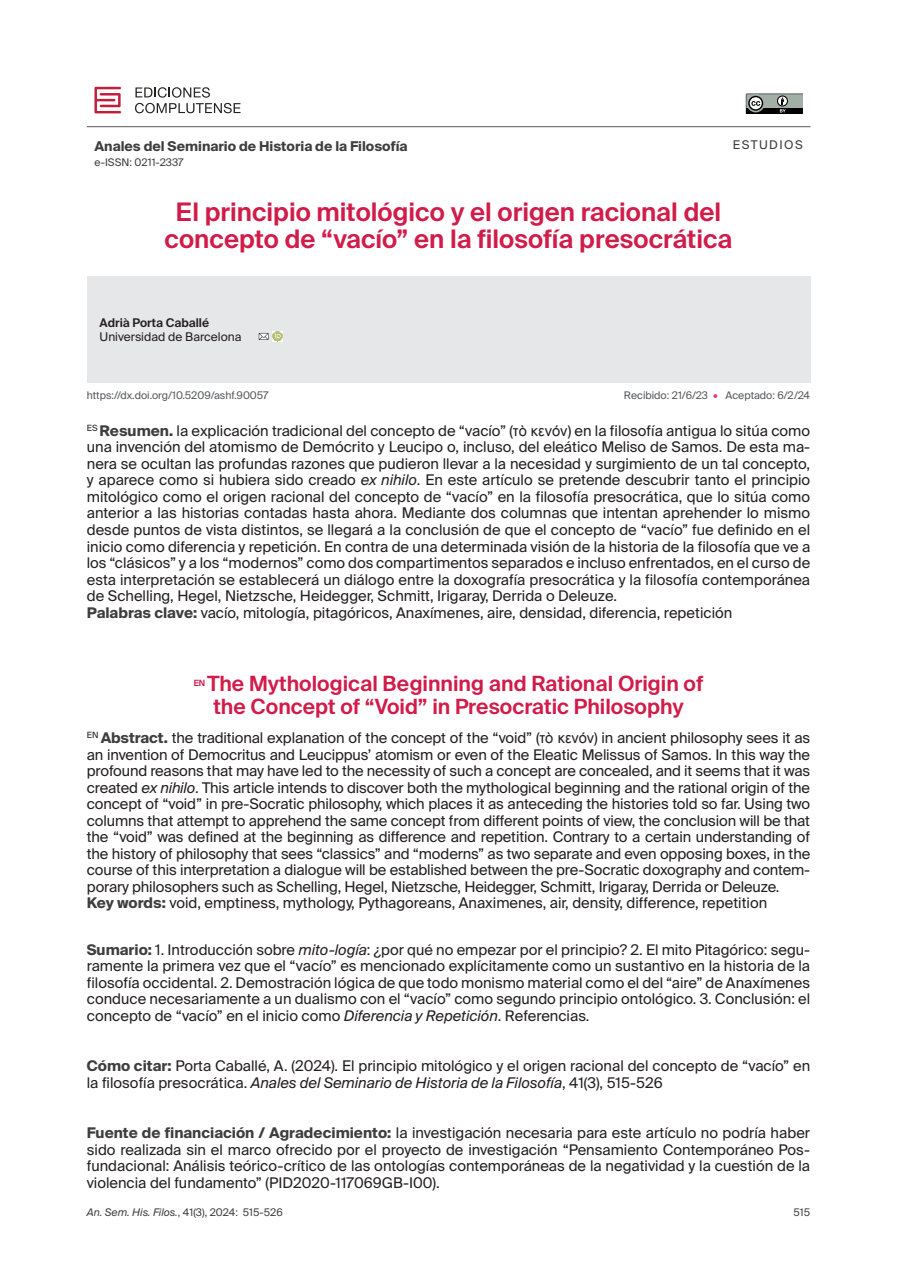
<style>
.page{position:relative;width:897px;height:1267px;background:#fff}
.page>*{position:absolute;margin:0;border:0;box-sizing:border-box;transform-origin:0 0}
.t1{font:600 25.5px/27px "Suisse Intl";color:#d11c4a;text-align:center}
.t2{font:600 21px/22.5px "Suisse Intl";color:#d11c4a}
.t3{font:14.7px/16.5px "Suisse Intl";color:#231f20}
.t4{font:700 13.5px "Suisse Intl";color:#3e3e3f}
.t5{font:12px "Suisse Intl";color:#231f20}
.t6{font:600 12px "Suisse Intl";color:#231f20}
.t7{font:12px "Suisse Intl";letter-spacing:.12em;color:#3e3e3f}
.t8{font:10.5px "Suisse Intl";color:#57585a}
.t9{font:10.5px "Suisse Intl";color:#3e3e3f}
.t10{font:600 8.55px "Suisse Intl";color:#d11c4a}
.s1{color:#dd396c}
.s2{font-weight:700;color:#3e3e3f}
.s3{font-family:"Arial"}
.s4{font-style:italic}
</style>
<div class="page">
<svg style="left:745px;top:94px;width:57px;height:19px"></svg>
<svg style="left:94px;top:87px;width:27px;height:26px"></svg>
<svg style="left:135px;top:87px;width:105px;height:26px"></svg>
<hr style="left:87px;top:126px;width:723px;height:1px;background:#57585a">
<div style="left:87px;top:276px;width:723px;height:106px;background:#e6e7e9"></div>
<svg style="left:259px;top:331px;width:23px;height:11px"></svg>
<p class="t4" style="left:94px;top:138px;width:314px">Anales del Seminario de Historia de la Filosofía</p>
<p class="t9" style="left:94px;top:156px;width:91px">e-ISSN: 0211-2337</p>
<p class="t7" style="left:732px;top:138px;width:71px">ESTUDIOS</p>
<h1 class="t1" style="left:164px;top:198px;width:569px">El principio mitológico y el origen racional del concepto de “vacío” en la filosofía presocrática</h1>
<p class="t6" style="left:100px;top:316px;width:111px">Adrià Porta Caballé</p>
<p class="t5" style="left:100px;top:330px;width:143px">Universidad de Barcelona</p>
<p class="t8" style="left:87px;top:389px;width:183px">https://dx.doi.org/10.5209/ashf.90057</p>
<p class="t8" style="left:624px;top:389px;width:188px">Recibido: 21/6/23 <span class="s1">•</span> Aceptado: 6/2/24</p>
<p class="t3" style="left:87px;top:422px;width:724px"><sup>ES</sup> <span class="s2">Resumen.</span> la explicación tradicional del concepto de “vacío” (<span class="s3">τò κενóν</span>) en la filosofía antigua lo sitúa como una invención del atomismo de Demócrito y Leucipo o, incluso, del eleático Meliso de Samos. De esta ma&shy;nera se ocultan las profundas razones que pudieron llevar a la necesidad y surgimiento de un tal concepto, y aparece como si hubiera sido creado <span class="s4">ex nihilo</span>. En este artículo se pretende descubrir tanto el principio mitológico como el origen racional del concepto de “vacío” en la filosofía presocrática, que lo sitúa como anterior a las historias contadas hasta ahora. Mediante dos columnas que intentan aprehender lo mismo desde puntos de vista distintos, se llegará a la conclusión de que el concepto de “vacío” fue definido en el inicio como diferencia y repetición. En contra de una determinada visión de la historia de la filosofía que ve a los “clásicos” y a los “modernos” como dos compartimentos separados e incluso enfrentados, en el curso de esta interpretación se establecerá un diálogo entre la doxografía presocrática y la filosofía contemporánea de Schelling, Hegel, Nietzsche, Heidegger, Schmitt, Irigaray, Derrida o Deleuze.<br><span class="s2">Palabras clave:</span> vacío, mitología, pitagóricos, Anaxímenes, aire, densidad, diferencia, repetición</p>
<p class="t10" style="left:194px;top:678px;width:13px">EN</p>
<h2 class="t2" style="left:207px;top:672px;width:497px">The Mythological Beginning and Rational Origin of the Concept of “Void” in Presocratic Philosophy</h2>
<p class="t3" style="left:87px;top:729px;width:724px"><sup>EN</sup> <span class="s2">Abstract.</span> the traditional explanation of the concept of the “void” (<span class="s3">τò κενóν</span>) in ancient philosophy sees it as an invention of Democritus and Leucippus’ atomism or even of the Eleatic Melissus of Samos. In this way the profound reasons that may have led to the necessity of such a concept are concealed, and it seems that it was created <span class="s4">ex nihilo</span>. This article intends to discover both the mythological beginning and the rational origin of the concept of “void” in pre-Socratic philosophy, which places it as anteceding the histories told so far. Using two columns that attempt to apprehend the same concept from different points of view, the conclusion will be that the “void” was defined at the beginning as difference and repetition. Contrary to a certain understanding of the history of philosophy that sees “classics” and “moderns” as two separate and even opposing boxes, in the course of this interpretation a dialogue will be established between the pre-Socratic doxography and contem&shy;porary philosophers such as Schelling, Hegel, Nietzsche, Heidegger, Schmitt, Irigaray, Derrida or Deleuze.<br><span class="s2">Key words:</span> void, emptiness, mythology, Pythagoreans, Anaximenes, air, density, difference, repetition</p>
<p class="t3" style="left:87px;top:941px;width:724px;text-align:justify"><span class="s2">Sumario:</span> 1. Introducción sobre <span class="s4">mito-logía</span>: ¿por qué no empezar por el principio? 2. El mito Pitagórico: segu&shy;ramente la primera vez que el “vacío” es mencionado explícitamente como un sustantivo en la historia de la filosofía occidental. 2. Demostración lógica de que todo monismo material como el del “aire” de Anaxímenes conduce necesariamente a un dualismo con el “vacío” como segundo principio ontológico. 3. Conclusión: el concepto de “vacío” en el inicio como <span class="s4">Diferencia y Repetición</span>. Referencias.</p>
<p class="t3" style="left:87px;top:1057px;width:724px"><span class="s2">Cómo citar:</span> Porta Caballé, A. (2024). El principio mitológico y el origen racional del concepto de “vacío” en la filosofía presocrática. <span class="s4">Anales del Seminario de Historia de la Filosofía</span>, 41(3), 515-526</p>
<p class="t3" style="left:87px;top:1124px;width:724px;text-align:justify"><span class="s2">Fuente de financiación / Agradecimiento:</span> la investigación necesaria para este artículo no podría haber sido realizada sin el marco ofrecido por el proyecto de investigación “Pensamiento Contemporáneo Pos&shy;fundacional: Análisis teórico-crítico de las ontologías contemporáneas de la negatividad y la cuestión de la violencia del fundamento” (PID2020-117069GB-I00).</p>
<p class="t9" style="left:87px;top:1206px;width:197px"><span class="s4">An. Sem. His. Filos.</span>, 41(3), 2024: 515-526</p>
<p class="t9" style="left:793px;top:1206px;width:18px">515</p>
</div>
